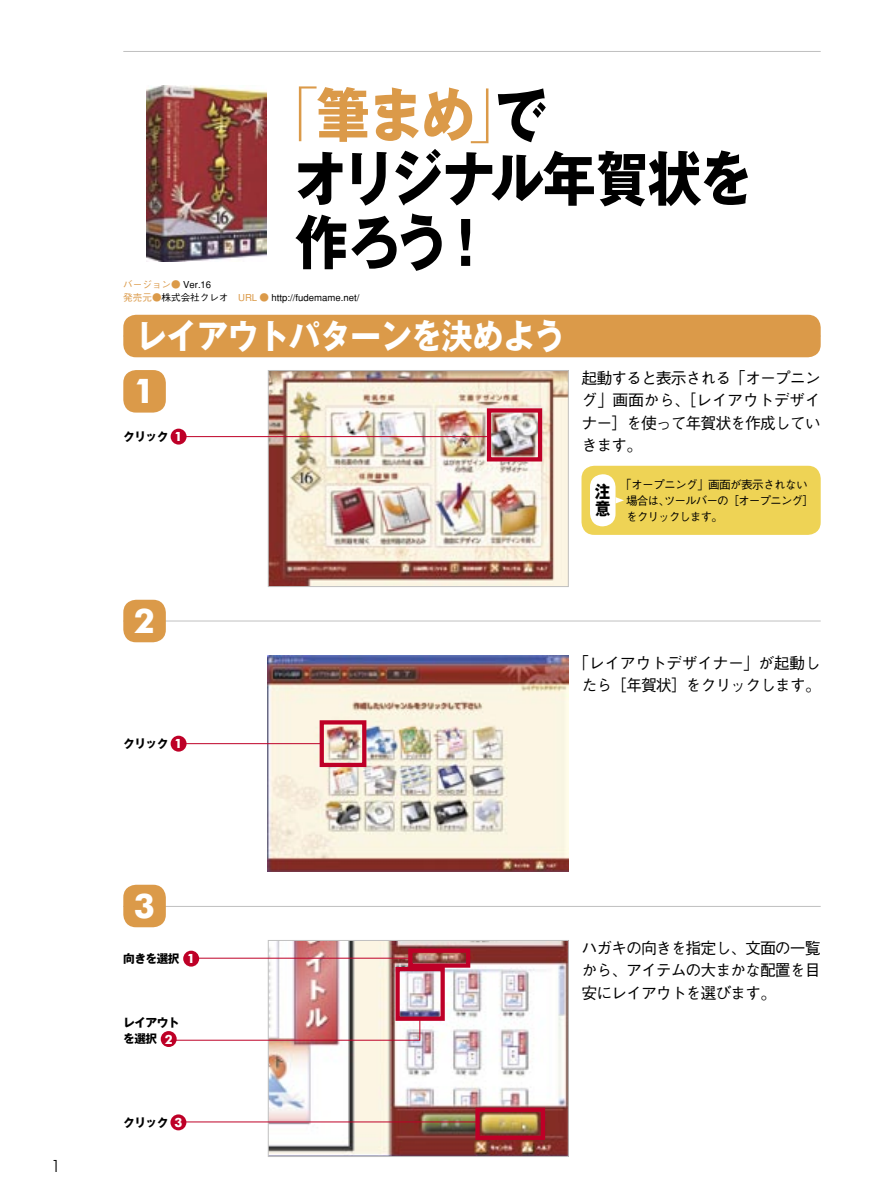
<style>
.page{position:relative;width:893px;height:1191px;background:#fff}
.page>*{position:absolute;margin:0;border:0;box-sizing:border-box;transform-origin:0 0}
.t1{font:700 59.55px "Gothic MB101";letter-spacing:-.03em;color:#000;scale:.9 1}
.t2{font:700 59.55px "Gothic MB101";color:#db9a49;scale:.9 1}
.t3{font:700 34.05px "Gothic MB101";color:#fff;scale:.9 1}
.t4{font:700 34.05px "Futura BT";color:#fff}
.t5{font:700 16.95px/17px "Gothic MB101";color:#000;scale:.9 1}
.t6{font:300 16.95px "Futura BT";color:#000}
.t7{font:500 15.9px/22.4px "Gothic BBB";letter-spacing:-.065em;color:#000;text-align:justify}
.t8{font:500 15.9px/22.4px "Gothic BBB";letter-spacing:-.03em;color:#000;text-align:center}
.t9{font:700 12.75px "Futura BT";color:#fff}
.t10{font:500 11.7px/15.9px "Gothic BBB";letter-spacing:-.09em;color:#000}
.t11{font:700 11.7px "Gothic MB101";letter-spacing:-.045em;color:#000}
.t12{font:500 9.6px "Gothic BBB";color:#000}
.t13{font:500 9.6px "Gothic BBB";color:#db9a49}
.s1{font-family:"Ryumin";font-weight:300}
.s2{color:#000}
.s3{color:#db9a49}
</style>
<div class="page">
<div style="left:123px;top:315px;width:698px;height:42px;background:#db9a49"></div>
<hr style="left:123px;top:620px;width:698px;height:1px;background:#c0c0c0">
<img style="left:268px;top:655px;width:301px;height:217px">
<img style="left:270px;top:942px;width:297px;height:213px">
<div style="left:268px;top:940px;width:301px;height:217px;border:1px solid #c0c0c0"></div>
<hr style="left:123px;top:906px;width:698px;height:1px;background:#c0c0c0">
<hr style="left:123px;top:51px;width:698px;height:1px;background:#c0c0c0">
<svg style="left:123px;top:370px;width:43px;height:42px;background:#dda157"></svg>
<svg style="left:123px;top:600px;width:43px;height:42px;background:#dda157"></svg>
<svg style="left:123px;top:884px;width:43px;height:43px;background:#dea35a"></svg>
<img style="left:270px;top:372px;width:297px;height:213px">
<div style="left:268px;top:370px;width:301px;height:217px;border:1px solid #c0c0c0"></div>
<svg style="left:581px;top:466px;width:240px;height:69px;background:#efd663"></svg>
<div style="left:320px;top:720px;width:46px;height:47px;border:4px solid #be0027"></div>
<div style="left:408px;top:948px;width:62px;height:19px;border:4px solid #be0027"></div>
<img style="left:147px;top:85px;width:119px;height:176px">
<hr style="left:186px;top:743px;width:136px;height:1px;background:#be0027">
<hr style="left:184px;top:957px;width:227px;height:1px;background:#be0027">
<div style="left:183px;top:950px;width:16px;height:16px;background:#be0027;border-radius:50%"></div>
<div style="left:487px;top:408px;width:55px;height:53px;border:4px solid #be0027"></div>
<hr style="left:184px;top:436px;width:307px;height:1px;background:#be0027">
<div style="left:171px;top:428px;width:16px;height:16px;background:#be0027;border-radius:50%"></div>
<div style="left:171px;top:735px;width:16px;height:16px;background:#be0027;border-radius:50%"></div>
<div style="left:395px;top:967px;width:50px;height:53px;border:4px solid #be0027"></div>
<div style="left:475px;top:1107px;width:70px;height:33px;border:4px solid #be0027"></div>
<div style="left:161px;top:1031px;width:16px;height:16px;background:#be0027;border-radius:50%"></div>
<hr style="left:184px;top:1121px;width:296px;height:1px;background:#be0027">
<div style="left:170px;top:1114px;width:16px;height:16px;background:#be0027;border-radius:50%"></div>
<svg style="left:173px;top:1016px;width:248px;height:25px"></svg>
<p class="t6" style="left:51px;top:1155px;width:11px">1</p>
<p class="t2" style="left:265px;top:72px;width:316px"><span class="s1">「</span>筆まめ<span class="s1">」</span><span class="s2">で</span></p>
<p class="t1" style="left:294px;top:136px;width:511px">オリジナル年賀状を</p>
<p class="t1" style="left:295px;top:200px;width:221px">作ろう！</p>
<p class="t12" style="left:123px;top:292px;width:238px"><span class="s3">発売元●</span>株式会社クレオ　<span class="s3">URL ●</span> http://fudemame.net/</p>
<p class="t13" style="left:123px;top:279px;width:89px">バージョン● <span class="s2">Ver.16</span></p>
<p class="t3" style="left:136px;top:312px;width:478px">レイアウトパターンを決めよう</p>
<p class="t4" style="left:134px;top:370px;width:23px">1</p>
<p class="t11" style="left:123px;top:428px;width:47px">クリック</p>
<p class="t9" style="left:175px;top:429px;width:9px">1</p>
<p class="t7" style="left:581px;top:367px;width:241px">起動すると表示される「オープニング」画面から、［レイアウトデザイナー］を使って年賀状を作成していきます。</p>
<p class="t10" style="left:626px;top:477px;width:189px;text-indent:-6px">「オープニング」画面が表示されない場合は、ツールバーの［オープニング］をクリックします。</p>
<p class="t5" style="left:595px;top:482px;width:18px">注意</p>
<p class="t4" style="left:134px;top:600px;width:23px">2</p>
<p class="t11" style="left:123px;top:735px;width:47px">クリック</p>
<p class="t9" style="left:175px;top:736px;width:9px">1</p>
<p class="t8" style="left:573px;top:652px;width:249px">「レイアウトデザイナー」が起動したら［年賀状］をクリックします。</p>
<p class="t4" style="left:134px;top:885px;width:23px">3</p>
<p class="t11" style="left:123px;top:950px;width:58px">向きを選択</p>
<p class="t9" style="left:187px;top:951px;width:9px">1</p>
<p class="t11" style="left:123px;top:1014px;width:58px">レイアウト</p>
<p class="t11" style="left:123px;top:1030px;width:36px">を選択</p>
<p class="t9" style="left:165px;top:1031px;width:9px">2</p>
<p class="t11" style="left:123px;top:1114px;width:47px">クリック</p>
<p class="t9" style="left:174px;top:1114px;width:9px">3</p>
<p class="t7" style="left:581px;top:937px;width:241px">ハガキの向きを指定し、文面の一覧から、アイテムの大まかな配置を目安にレイアウトを選びます。</p>
</div>
